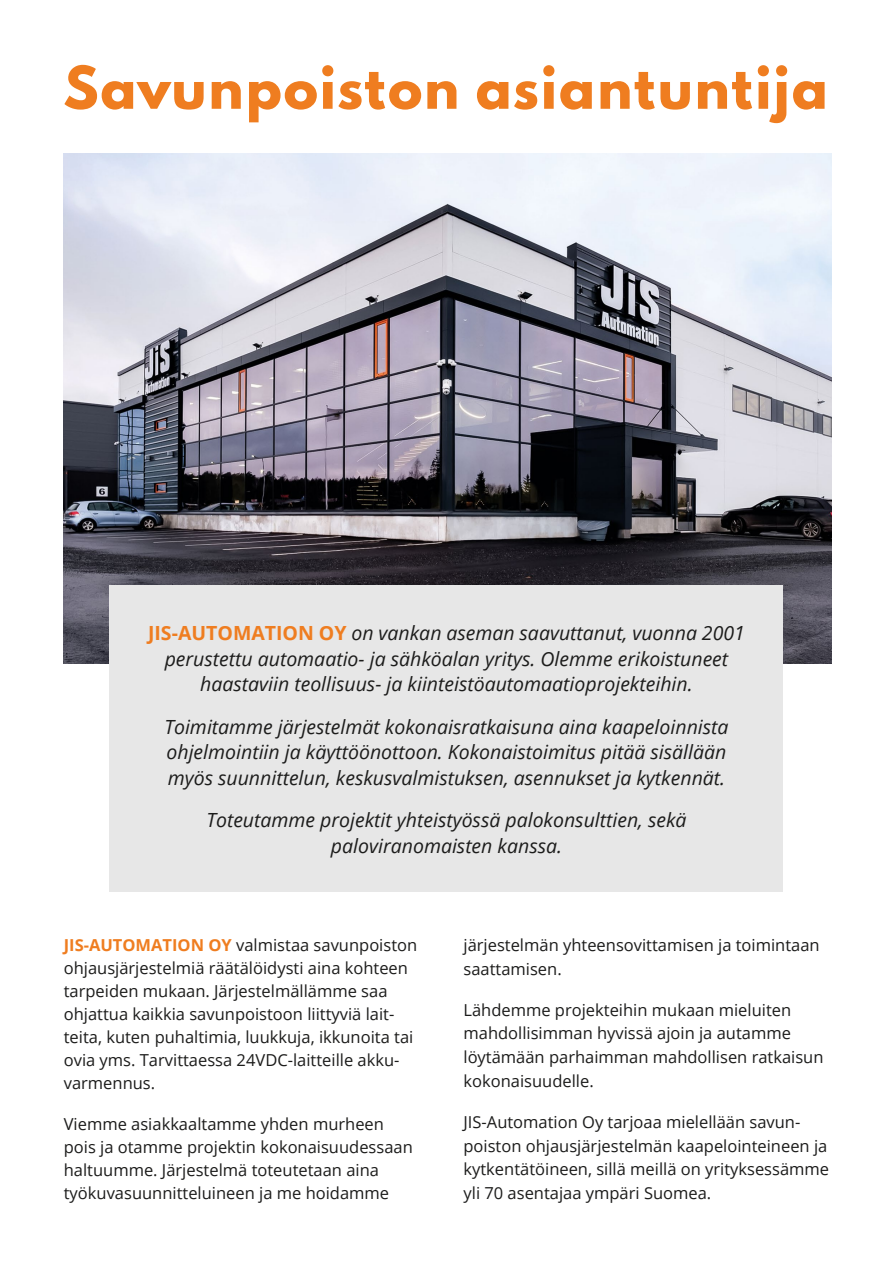
<style>
.page{position:relative;width:893px;height:1263px;background:#fff}
.page>*{position:absolute;margin:0;border:0;box-sizing:border-box;transform-origin:0 0}
._2_otsikko{font:800 52.35px "Spartan";color:#ef7d20}
.leipis{font:italic 19.5px/25.5px "Open Sans";color:#1c1c1b;text-align:center}
.leipis-2{font:16.5px/23.9px "Open Sans";color:#1c1c1b}
.s1{font-weight:700;font-style:normal;color:#ef7d20}
.s2{font-weight:700;color:#ef7d20}
</style>
<div class="page">
<img style="left:64px;top:154px;width:768px;height:510px">
<div style="left:110px;top:586px;width:673px;height:306px;background:#e7e7e7"></div>
<p class="_2_otsikko" style="left:64px;top:48px;width:767px">Savunpoiston asiantuntija</p>
<p class="leipis" style="left:148px;top:620px;width:598px"><span class="s1">JIS-AUTOMATION OY</span> on vankan aseman saavuttanut, vuonna 2001 perustettu automaatio- ja sähköalan yritys. Olemme erikoistuneet haastaviin teollisuus- ja kiinteistöautomaatioprojekteihin.</p>
<p class="leipis" style="left:164px;top:713px;width:566px;text-align:justify">Toimitamme järjestelmät kokonaisratkaisuna aina kaapeloinnista ohjelmointiin ja käyttöönottoon. Kokonaistoimitus pitää sisällään myös suunnittelun, keskusvalmistuksen, asennukset ja kytkennät.</p>
<p class="leipis" style="left:206px;top:807px;width:482px">Toteutamme projektit yhteistyössä palokonsulttien, sekä paloviranomaisten kanssa.</p>
<p class="leipis-2" style="left:64px;top:933px;width:355px"><span class="s2">JIS-AUTOMATION OY</span> valmistaa savunpoiston</p>
<p class="leipis-2" style="left:64px;top:956px;width:346px">ohjausjärjestelmiä räätälöidysti aina kohteen</p>
<p class="leipis-2" style="left:64px;top:979px;width:325px">tarpeiden mukaan. Järjestelmällämme saa</p>
<p class="leipis-2" style="left:64px;top:1002px;width:351px;line-height:23px">ohjattua kaikkia savunpoistoon liittyviä lait&shy;teita, kuten puhaltimia, luukkuja, ikkunoita tai ovia yms. Tarvittaessa 24VDC-laitteille akku&shy;varmennus.</p>
<p class="leipis-2" style="left:64px;top:1112px;width:351px;line-height:23px">Viemme asiakkaaltamme yhden murheen pois ja otamme projektin kokonaisuudessaan haltuumme. Järjestelmä toteutetaan aina työkuvasuunnitteluineen ja me hoidamme</p>
<p class="leipis-2" style="left:463px;top:933px;width:358px">järjestelmän yhteensovittamisen ja toimintaan saattamisen.</p>
<p class="leipis-2" style="left:463px;top:997px;width:362px">Lähdemme projekteihin mukaan mieluiten mahdollisimman hyvissä ajoin ja autamme löytämään parhaimman mahdollisen ratkaisun kokonaisuudelle.</p>
<p class="leipis-2" style="left:463px;top:1109px;width:367px">JIS-Automation Oy tarjoaa mielellään savun&shy;poiston ohjausjärjestelmän kaapelointeineen ja kytkentätöineen, sillä meillä on yrityksessämme yli 70 asentajaa ympäri Suomea.</p>
</div>
